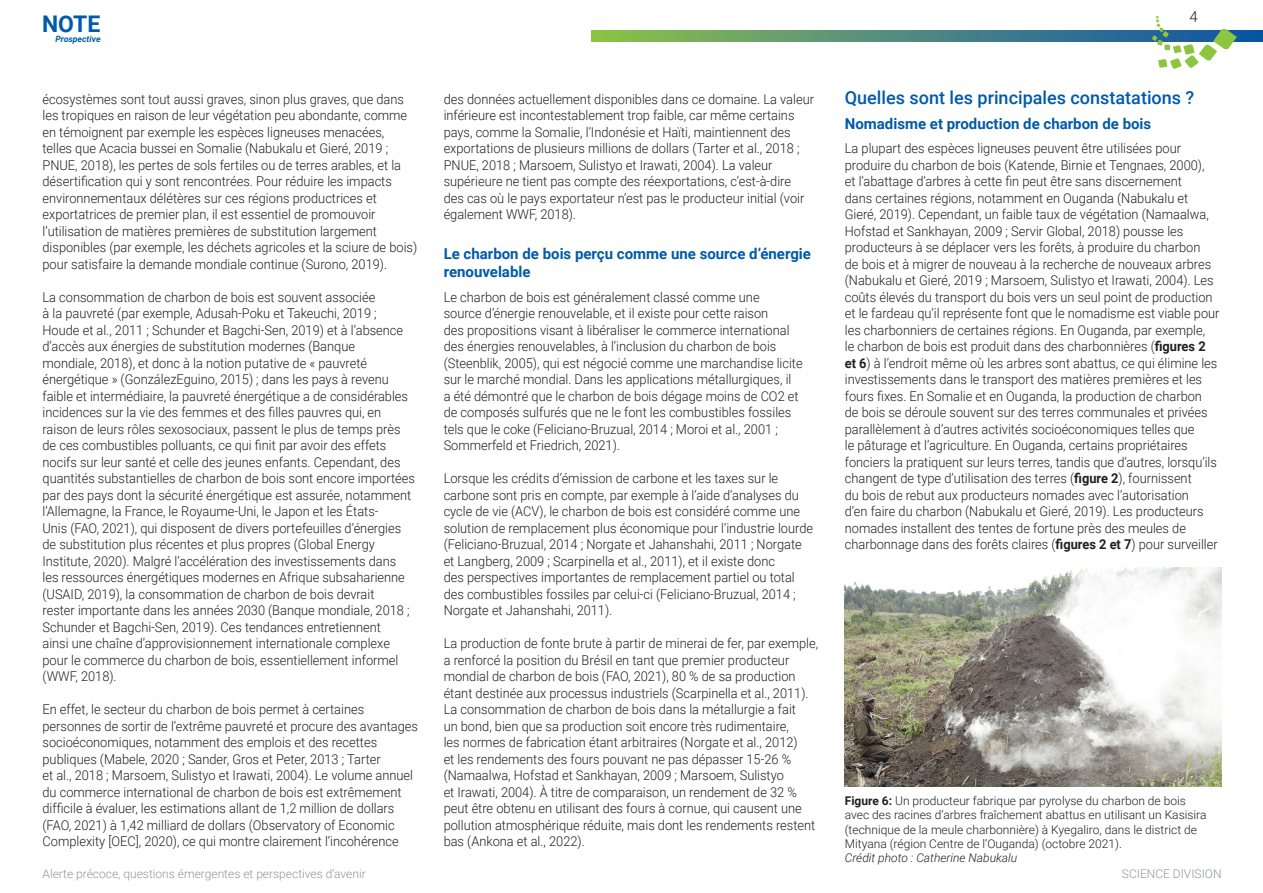
<style>
.page{position:relative;width:1263px;height:893px;background:#fff}
.page>*{position:absolute;margin:0;border:0;box-sizing:border-box;transform-origin:0 0}
.t1{font:700 22.95px "Roboto";color:#015aaa}
.FB_Header_2{font:500 18px "Roboto";color:#015aaa}
.FB_subhead{font:700 15px/18px "Roboto";color:#015aaa}
.t2{font:300 15px "Roboto";color:#231f20}
.FB_Body{font:300 13.5px/16.5px "Roboto";color:#231f20;scale:.95 1}
.FB_Section_heading{font:300 12px/14.4px "Roboto";color:#231f20}
.t3{font:300 12px "Roboto";color:#939598}
.FB_Section_heading-2{font:italic 300 12px "Roboto";color:#231f20}
.t4{font:italic 700 8.7px "Roboto";color:#015aaa}
.s1{font-weight:700}
</style>
<div class="page">
<svg style="left:591px;top:30px;width:672px;height:12px;background:#548e78"></svg>
<svg style="left:1152px;top:16px;width:85px;height:53px"></svg>
<img style="left:844px;top:568px;width:377px;height:219px">
<h1 class="t1" style="left:42px;top:8px;width:60px">NOTE</h1>
<p class="t4" style="left:55px;top:33px;width:47px">Prospective</p>
<p class="FB_Body" style="left:43px;top:90px;width:396px">écosystèmes sont tout aussi graves, sinon plus graves, que dans les tropiques en raison de leur végétation peu abondante, comme en témoignent par exemple les espèces ligneuses menacées, telles que Acacia bussei en Somalie (Nabukalu et Gieré, 2019 ; PNUE, 2018), les pertes de sols fertiles ou de terres arables, et la désertification qui y sont rencontrées. Pour réduire les impacts environnementaux délétères sur ces régions productrices et exportatrices de premier plan, il est essentiel de promouvoir l’utilisation de matières premières de substitution largement disponibles (par exemple, les déchets agricoles et la sciure de bois) pour satisfaire la demande mondiale continue (Surono, 2019).</p>
<p class="FB_Body" style="left:43px;top:288px;width:394px">La consommation de charbon de bois est souvent associée<br>à la pauvreté (par exemple, Adusah-Poku et Takeuchi, 2019 ; Houde et al., 2011 ; Schunder et Bagchi-Sen, 2019) et à l’absence d’accès aux énergies de substitution modernes (Banque<br>mondiale, 2018), et donc à la notion putative de « pauvreté énergétique » (GonzálezEguino, 2015) ; dans les pays à revenu faible et intermédiaire, la pauvreté énergétique a de considérables incidences sur la vie des femmes et des filles pauvres qui, en raison de leurs rôles sexosociaux, passent le plus de temps près de ces combustibles polluants, ce qui finit par avoir des effets nocifs sur leur santé et celle des jeunes enfants. Cependant, des quantités substantielles de charbon de bois sont encore importées par des pays dont la sécurité énergétique est assurée, notamment l’Allemagne, la France, le Royaume-Uni, le Japon et les États-<br>Unis (FAO, 2021), qui disposent de divers portefeuilles d’énergies de substitution plus récentes et plus propres (Global Energy Institute, 2020). Malgré l’accélération des investissements dans les ressources énergétiques modernes en Afrique subsaharienne (USAID, 2019), la consommation de charbon de bois devrait<br>rester importante dans les années 2030 (Banque mondiale, 2018 ; Schunder et Bagchi-Sen, 2019). Ces tendances entretiennent<br>ainsi une chaîne d’approvisionnement internationale complexe pour le commerce du charbon de bois, essentiellement informel (WWF, 2018).</p>
<p class="FB_Body" style="left:43px;top:700px;width:397px">En effet, le secteur du charbon de bois permet à certaines personnes de sortir de l’extrême pauvreté et procure des avantages socioéconomiques, notamment des emplois et des recettes publiques (Mabele, 2020 ; Sander, Gros et Peter, 2013 ; Tarter<br>et al., 2018 ; Marsoem, Sulistyo et Irawati, 2004). Le volume annuel du commerce international de charbon de bois est extrêmement difficile à évaluer, les estimations allant de 1,2 million de dollars (FAO, 2021) à 1,42 milliard de dollars (Observatory of Economic Complexity [OEC], 2020), ce qui montre clairement l’incohérence</p>
<p class="FB_Body" style="left:444px;top:90px;width:391px">des données actuellement disponibles dans ce domaine. La valeur inférieure est incontestablement trop faible, car même certains pays, comme la Somalie, l’Indonésie et Haïti, maintiennent des exportations de plusieurs millions de dollars (Tarter et al., 2018 ; PNUE, 2018 ; Marsoem, Sulistyo et Irawati, 2004). La valeur supérieure ne tient pas compte des réexportations, c’est-à-dire des cas où le pays exportateur n’est pas le producteur initial (voir également WWF, 2018).</p>
<p class="FB_subhead" style="left:444px;top:244px;width:369px">Le charbon de bois perçu comme une source d’énergie renouvelable</p>
<p class="FB_Body" style="left:444px;top:288px;width:379px">Le charbon de bois est généralement classé comme une<br>source d’énergie renouvelable, et il existe pour cette raison<br>des propositions visant à libéraliser le commerce international des énergies renouvelables, à l’inclusion du charbon de bois (Steenblik, 2005), qui est négocié comme une marchandise licite sur le marché mondial. Dans les applications métallurgiques, il<br>a été démontré que le charbon de bois dégage moins de CO2 et de composés sulfurés que ne le font les combustibles fossiles tels que le coke (Feliciano-Bruzual, 2014 ; Moroi et al., 2001 ; Sommerfeld et Friedrich, 2021).</p>
<p class="FB_Body" style="left:444px;top:469px;width:390px">Lorsque les crédits d’émission de carbone et les taxes sur le carbone sont pris en compte, par exemple à l’aide d’analyses du cycle de vie (ACV), le charbon de bois est considéré comme une solution de remplacement plus économique pour l’industrie lourde (Feliciano-Bruzual, 2014 ; Norgate et Jahanshahi, 2011 ; Norgate et Langberg, 2009 ; Scarpinella et al., 2011), et il existe donc<br>des perspectives importantes de remplacement partiel ou total des combustibles fossiles par celui-ci (Feliciano-Bruzual, 2014 ; Norgate et Jahanshahi, 2011).</p>
<p class="FB_Body" style="left:444px;top:634px;width:396px">La production de fonte brute à partir de minerai de fer, par exemple, a renforcé la position du Brésil en tant que premier producteur mondial de charbon de bois (FAO, 2021), 80 % de sa production étant destinée aux processus industriels (Scarpinella et al., 2011).<br>La consommation de charbon de bois dans la métallurgie a fait<br>un bond, bien que sa production soit encore très rudimentaire,<br>les normes de fabrication étant arbitraires (Norgate et al., 2012)<br>et les rendements des fours pouvant ne pas dépasser 15-26 % (Namaalwa, Hofstad et Sankhayan, 2009 ; Marsoem, Sulistyo<br>et Irawati, 2004). À titre de comparaison, un rendement de 32 % peut être obtenu en utilisant des fours à cornue, qui causent une pollution atmosphérique réduite, mais dont les rendements restent bas (Ankona et al., 2022).</p>
<p class="t2" style="left:1189px;top:6px;width:10px">4</p>
<p class="FB_Header_2" style="left:845px;top:84px;width:351px">Quelles sont les principales constatations ?</p>
<p class="FB_subhead" style="left:845px;top:114px;width:308px">Nomadisme et production de charbon de bois</p>
<p class="FB_Body" style="left:845px;top:139px;width:396px">La plupart des espèces ligneuses peuvent être utilisées pour produire du charbon de bois (Katende, Birnie et Tengnaes, 2000),<br>et l’abattage d’arbres à cette fin peut être sans discernement<br>dans certaines régions, notamment en Ouganda (Nabukalu et Gieré, 2019). Cependant, un faible taux de végétation (Namaalwa, Hofstad et Sankhayan, 2009 ; Servir Global, 2018) pousse les producteurs à se déplacer vers les forêts, à produire du charbon<br>de bois et à migrer de nouveau à la recherche de nouveaux arbres (Nabukalu et Gieré, 2019 ; Marsoem, Sulistyo et Irawati, 2004). Les coûts élevés du transport du bois vers un seul point de production et le fardeau qu’il représente font que le nomadisme est viable pour les charbonniers de certaines régions. En Ouganda, par exemple,<br>le charbon de bois est produit dans des charbonnières (<span class="s1">figures 2 et 6</span>) à l’endroit même où les arbres sont abattus, ce qui élimine les investissements dans le transport des matières premières et les fours fixes. En Somalie et en Ouganda, la production de charbon<br>de bois se déroule souvent sur des terres communales et privées parallèlement à d’autres activités socioéconomiques telles que<br>le pâturage et l’agriculture. En Ouganda, certains propriétaires fonciers la pratiquent sur leurs terres, tandis que d’autres, lorsqu’ils changent de type d’utilisation des terres (<span class="s1">figure 2</span>), fournissent<br>du bois de rebut aux producteurs nomades avec l’autorisation<br>d’en faire du charbon (Nabukalu et Gieré, 2019). Les producteurs nomades installent des tentes de fortune près des meules de charbonnage dans des forêts claires (<span class="s1">figures 2 et 7</span>) pour surveiller</p>
<p class="FB_Section_heading" style="left:845px;top:793px;width:363px"><span class="s1">Figure 6:</span> Un producteur fabrique par pyrolyse du charbon de bois avec des racines d’arbres fraîchement abattus en utilisant un Kasisira (technique de la meule charbonnière) à Kyegaliro, dans le district de Mityana (région Centre de l’Ouganda) (octobre 2021).</p>
<p class="FB_Section_heading-2" style="left:845px;top:850px;width:174px">Crédit photo : Catherine Nabukalu</p>
<p class="t3" style="left:43px;top:865px;width:325px">Alerte précoce, questions émergentes et perspectives d’avenir</p>
<p class="t3" style="left:1122px;top:865px;width:101px">SCIENCE DIVISION</p>
</div>
